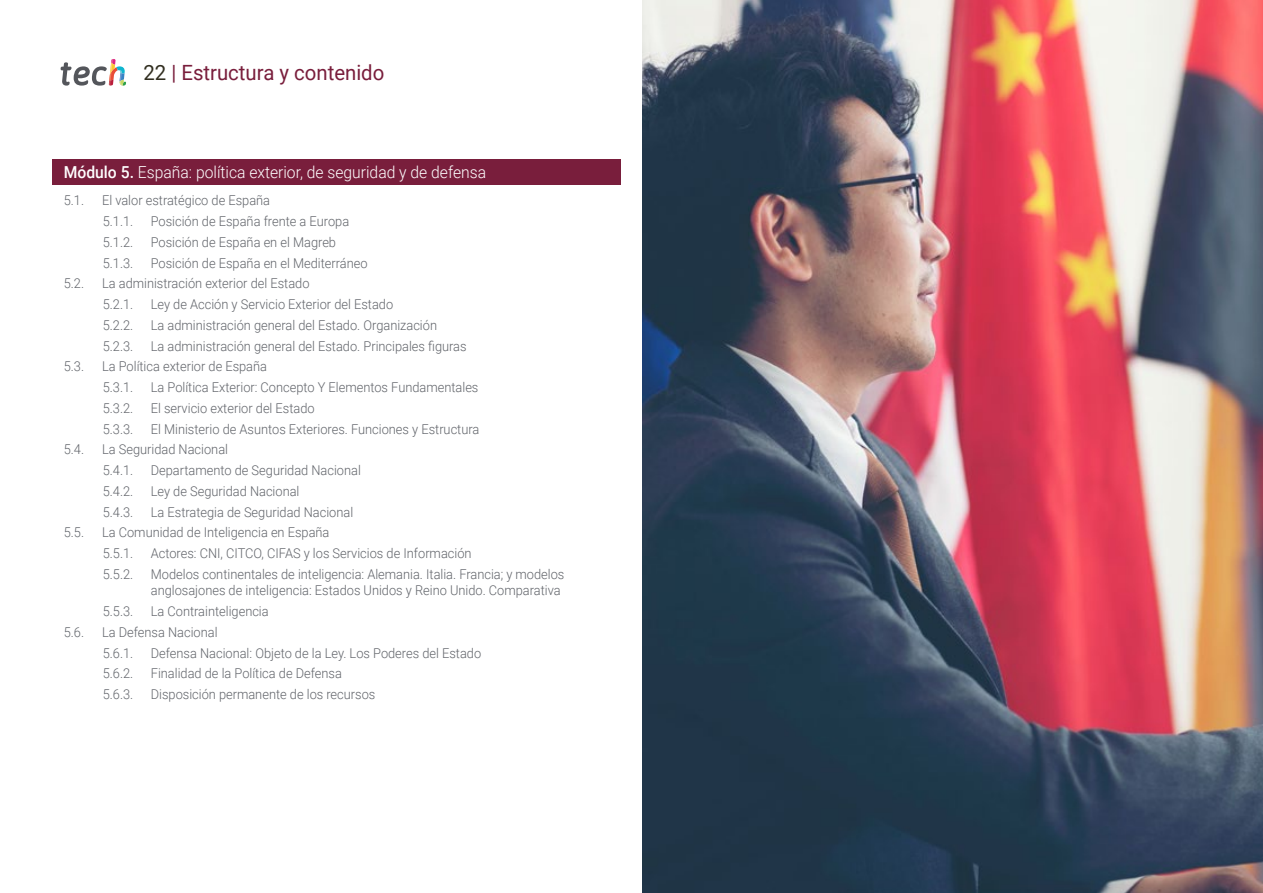
<style>
.page{position:relative;width:1263px;height:893px;background:#fff}
.page>*{position:absolute;margin:0;border:0;box-sizing:border-box;transform-origin:0 0}
.t1{font:21px "Roboto";color:#791e3c}
.t2{font:300 16.5px "Roboto";color:#fff;scale:.95 1}
.t3{font:300 13.5px/20.7px "Roboto";color:#61646a;scale:.95 1}
.s1{color:#312e20}
.s2{font-weight:500}
</style>
<div class="page">
<div style="left:53px;top:159px;width:568px;height:25px;background:#791e3c"></div>
<img style="left:642px;top:0;width:621px;height:893px">
<svg style="left:61px;top:59px;width:65px;height:27px"></svg>
<h1 class="t1" style="left:144px;top:57px;width:242px"><span class="s1">22</span> | Estructura y contenido</h1>
<p class="t2" style="left:64px;top:161px;width:446px"><span class="s2">Módulo 5.</span> España: política exterior, de seguridad y de defensa</p>
<p class="t3" style="left:64px;top:190px;width:23px">5.1.</p>
<p class="t3" style="left:102px;top:190px;width:178px">El valor estratégico de España<br>5.1.1.</p>
<p class="t3" style="left:151px;top:210px;width:210px">Posición de España frente a Europa</p>
<p class="t3" style="left:103px;top:231px;width:34px">5.1.2.</p>
<p class="t3" style="left:151px;top:231px;width:197px">Posición de España en el Magreb</p>
<p class="t3" style="left:103px;top:252px;width:34px">5.1.3.</p>
<p class="t3" style="left:151px;top:252px;width:230px">Posición de España en el Mediterráneo</p>
<p class="t3" style="left:64px;top:273px;width:23px">5.2.</p>
<p class="t3" style="left:102px;top:273px;width:220px">La administración exterior del Estado<br>5.2.1.</p>
<p class="t3" style="left:151px;top:293px;width:257px">Ley de Acción y Servicio Exterior del Estado</p>
<p class="t3" style="left:103px;top:314px;width:34px">5.2.2.</p>
<p class="t3" style="left:151px;top:314px;width:303px">La administración general del Estado. Organización</p>
<p class="t3" style="left:103px;top:335px;width:34px">5.2.3.</p>
<p class="t3" style="left:151px;top:335px;width:334px">La administración general del Estado. Principales figuras</p>
<p class="t3" style="left:64px;top:356px;width:23px">5.3.</p>
<p class="t3" style="left:102px;top:356px;width:175px">La Política exterior de España<br>5.3.1.</p>
<p class="t3" style="left:151px;top:376px;width:346px">La Política Exterior: Concepto Y Elementos Fundamentales</p>
<p class="t3" style="left:103px;top:397px;width:34px">5.3.2.</p>
<p class="t3" style="left:151px;top:397px;width:174px">El servicio exterior del Estado</p>
<p class="t3" style="left:103px;top:418px;width:34px">5.3.3.</p>
<p class="t3" style="left:151px;top:418px;width:347px">El Ministerio de Asuntos Exteriores. Funciones y Estructura</p>
<p class="t3" style="left:64px;top:439px;width:23px">5.4.</p>
<p class="t3" style="left:102px;top:439px;width:134px">La Seguridad Nacional<br>5.4.1.</p>
<p class="t3" style="left:151px;top:459px;width:223px">Departamento de Seguridad Nacional</p>
<p class="t3" style="left:103px;top:480px;width:34px">5.4.2.</p>
<p class="t3" style="left:151px;top:480px;width:158px">Ley de Seguridad Nacional</p>
<p class="t3" style="left:103px;top:501px;width:34px">5.4.3.</p>
<p class="t3" style="left:151px;top:501px;width:215px">La Estrategia de Seguridad Nacional</p>
<p class="t3" style="left:64px;top:522px;width:23px">5.5.</p>
<p class="t3" style="left:102px;top:522px;width:241px">La Comunidad de Inteligencia en España<br>5.5.1.</p>
<p class="t3" style="left:151px;top:542px;width:339px">Actores: CNI, CITCO, CIFAS y los Servicios de Información</p>
<p class="t3" style="left:103px;top:563px;width:34px">5.5.2.</p>
<p class="t3" style="left:151px;top:565px;width:437px;line-height:16.5px">Modelos continentales de inteligencia: Alemania. Italia. Francia; y modelos anglosajones de inteligencia: Estados Unidos y Reino Unido. Comparativa</p>
<p class="t3" style="left:103px;top:600px;width:34px">5.5.3.</p>
<p class="t3" style="left:151px;top:600px;width:126px">La Contrainteligencia</p>
<p class="t3" style="left:64px;top:621px;width:23px">5.6.</p>
<p class="t3" style="left:102px;top:621px;width:123px">La Defensa Nacional<br>5.6.1.</p>
<p class="t3" style="left:151px;top:642px;width:349px">Defensa Nacional: Objeto de la Ley. Los Poderes del Estado</p>
<p class="t3" style="left:103px;top:663px;width:34px">5.6.2.</p>
<p class="t3" style="left:151px;top:663px;width:203px">Finalidad de la Política de Defensa</p>
<p class="t3" style="left:103px;top:683px;width:34px">5.6.3.</p>
<p class="t3" style="left:151px;top:683px;width:238px">Disposición permanente de los recursos</p>
</div>
